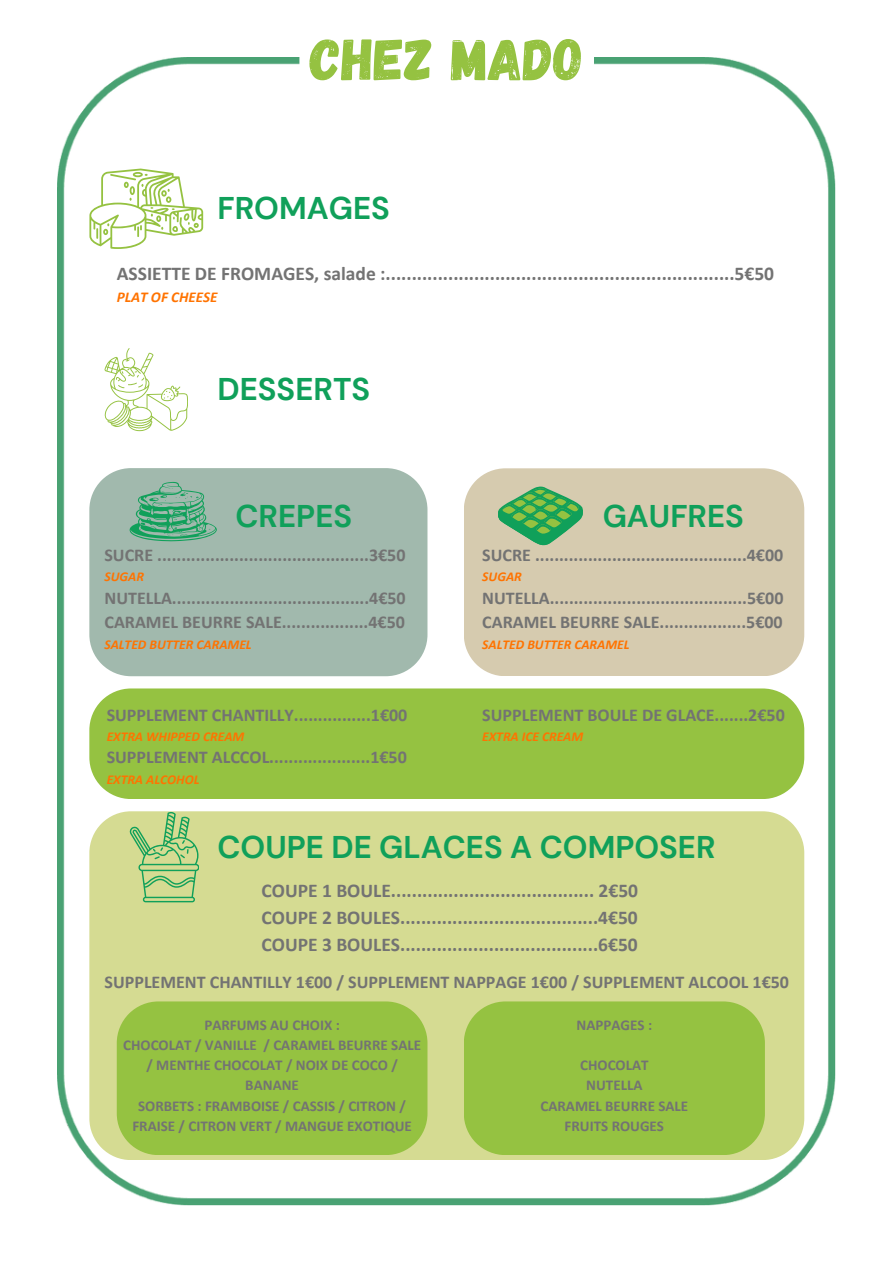
<style>
.page{position:relative;width:894px;height:1264px;background:#fff}
.page>*{position:absolute;margin:0;border:0;box-sizing:border-box;transform-origin:0 0}
.t1{font:58.35px "Gagalin";color:#95c241}
.t2{font:700 31.35px "DM Sans";color:#10a05a}
.t3{font:700 19.5px/27px "Calibri";color:#737373;text-align:justify}
.t4{font:700 18px/24.8px "Calibri";color:#737373}
.t5{font:700 15px/20.2px "Calibri";color:#737373;text-align:center}
.t6{font:italic 700 15px "Calibri";color:#ff7300}
.t7{font:italic 700 13.5px "Calibri";color:#ff7300}
</style>
<div class="page">
<img style="left:58px;top:58px;width:777px;height:1147px">
<svg style="left:299px;top:57px;width:295px;height:151px"></svg>
<svg style="left:89px;top:168px;width:114px;height:80px"></svg>
<svg style="left:104px;top:348px;width:84px;height:83px"></svg>
<div style="left:89px;top:468px;width:338px;height:208px;background:#a1b9ad"></div>
<div style="left:463px;top:468px;width:341px;height:208px;background:#d6cbaf"></div>
<div style="left:89px;top:811px;width:715px;height:349px;background:#d5db92"></div>
<svg style="left:129px;top:482px;width:88px;height:59px;background:#70b090"></svg>
<svg style="left:498px;top:486px;width:85px;height:59px;background:#74b674"></svg>
<svg style="left:129px;top:811px;width:70px;height:91px;background:#aecf87"></svg>
<div style="left:463px;top:1001px;width:301px;height:154px;background:#95c241"></div>
<div style="left:117px;top:1001px;width:310px;height:154px;background:#95c241"></div>
<div style="left:89px;top:688px;width:715px;height:111px;background:#95c241"></div>
<h1 class="t1" style="left:310px;top:22px;width:275px">CHEZ MADO</h1>
<h2 class="t2" style="left:217px;top:188px;width:174px">FROMAGES</h2>
<p class="t3" style="left:117px;top:262px;width:658px">ASSIETTE DE FROMAGES, salade :...................................................................5€50</p>
<p class="t6" style="left:117px;top:291px;width:102px">PLAT OF CHEESE</p>
<h2 class="t2" style="left:217px;top:369px;width:154px">DESSERTS</h2>
<h2 class="t2" style="left:235px;top:495px;width:118px">CREPES</h2>
<h2 class="t2" style="left:602px;top:495px;width:143px">GAUFRES</h2>
<p class="t4" style="left:104px;top:544px;width:302px">SUCRE ............................................3€50</p>
<p class="t7" style="left:104px;top:571px;width:41px">SUGAR</p>
<p class="t4" style="left:104px;top:586px;width:303px">NUTELLA.........................................4€50<br>CARAMEL BEURRE SALE..................4€50</p>
<p class="t7" style="left:104px;top:638px;width:149px">SALTED BUTTER CARAMEL</p>
<p class="t4" style="left:107px;top:703px;width:302px">SUPPLEMENT CHANTILLY................1€00</p>
<p class="t7" style="left:107px;top:730px;width:139px">EXTRA WHIPPED CREAM</p>
<p class="t4" style="left:107px;top:746px;width:301px">SUPPLEMENT ALCCOL.....................1€50</p>
<p class="t7" style="left:107px;top:773px;width:94px">EXTRA ALCOHOL</p>
<p class="t4" style="left:482px;top:544px;width:302px">SUCRE ............................................4€00</p>
<p class="t7" style="left:482px;top:571px;width:41px">SUGAR</p>
<p class="t4" style="left:482px;top:586px;width:303px">NUTELLA.........................................5€00<br>CARAMEL BEURRE SALE..................5€00</p>
<p class="t7" style="left:482px;top:638px;width:149px">SALTED BUTTER CARAMEL</p>
<p class="t4" style="left:482px;top:703px;width:304px">SUPPLEMENT BOULE DE GLACE.......2€50</p>
<p class="t7" style="left:482px;top:730px;width:102px">EXTRA ICE CREAM</p>
<h2 class="t2" style="left:217px;top:826px;width:499px">COUPE DE GLACES A COMPOSER</h2>
<p class="t3" style="left:261px;top:878px;width:378px">COUPE 1 BOULE....................................... 2€50<br>COUPE 2 BOULES......................................4€50<br>COUPE 3 BOULES......................................6€50</p>
<p class="t4" style="left:104px;top:970px;width:685px">SUPPLEMENT CHANTILLY 1€00 / SUPPLEMENT NAPPAGE 1€00 / SUPPLEMENT ALCOOL 1€50</p>
<p class="t5" style="left:576px;top:1015px;width:77px">NAPPAGES :</p>
<p class="t5" style="left:540px;top:1056px;width:149px">CHOCOLAT<br>NUTELLA<br>CARAMEL BEURRE SALE<br>FRUITS ROUGES</p>
<p class="t5" style="left:123px;top:1015px;width:299px">PARFUMS AU CHOIX :<br>CHOCOLAT / VANILLE / CARAMEL BEURRE SALE / MENTHE CHOCOLAT / NOIX DE COCO /<br>BANANE<br>SORBETS : FRAMBOISE / CASSIS / CITRON /<br>FRAISE / CITRON VERT / MANGUE EXOTIQUE</p>
</div>
